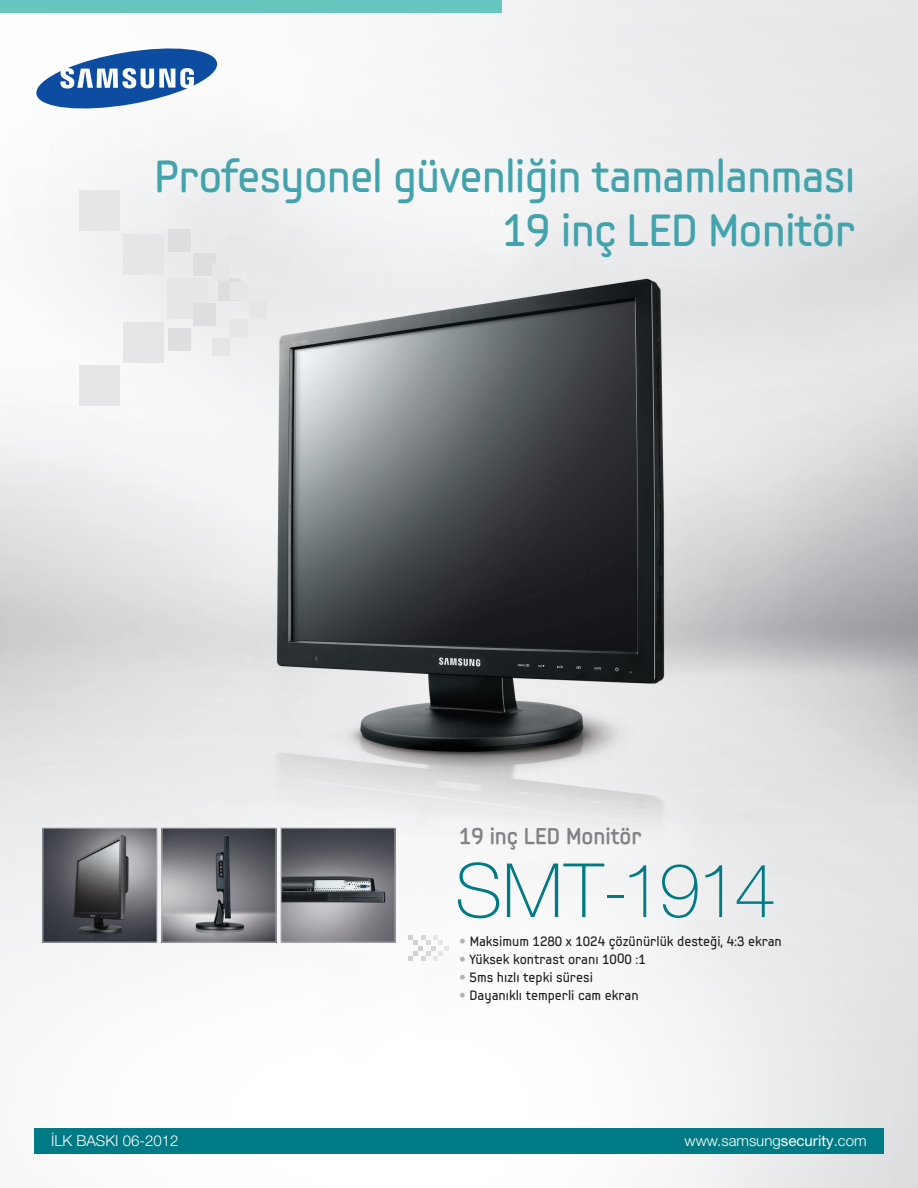
<style>
.page{position:relative;width:918px;height:1188px;background:#fff}
.page>*{position:absolute;margin:0;border:0;box-sizing:border-box;transform-origin:0 0}
.t1{font:75px "Helvetica Neue Thin si";letter-spacing:-.04em;color:#007b85}
.t2{font:45px/54px "Samsung Imagination Modern";letter-spacing:-.02em;color:#43a3ad;text-align:right}
.t3{font:700 22.5px "Samsung Imagination Modern";color:#808285}
.t4{font:15px "Helvetica Neue Light si";color:#fff}
.t5{font:13.5px "Samsung Imagination Modern";color:#231f20}
.s1{font-family:"Helvetica Neue Light si";color:#b2b3b7}
.s2{font-family:"Helvetica Neue Roman si"}
</style>
<div class="page">
<img style="left:0;top:0;width:918px;height:1188px">
<div style="left:34px;top:1128px;width:850px;height:26px;background:#007b85"></div>
<div style="left:0;top:0;width:502px;height:13px;background:#67c7be"></div>
<svg style="left:35px;top:44px;width:183px;height:69px"></svg>
<div style="left:79px;top:190px;width:41px;height:41px;background:#e5e6e8"></div>
<div style="left:123px;top:234px;width:41px;height:41px;background:#e5e6e8"></div>
<div style="left:167px;top:278px;width:41px;height:41px;background:#e5e6e8"></div>
<div style="left:123px;top:322px;width:41px;height:40px;background:#e5e6e8"></div>
<div style="left:79px;top:366px;width:41px;height:40px;background:#e5e6e8"></div>
<div style="left:168px;top:229px;width:23px;height:23px;background:#dddee0"></div>
<div style="left:193px;top:254px;width:23px;height:22px;background:#dddee0"></div>
<div style="left:218px;top:278px;width:23px;height:23px;background:#dddee0"></div>
<div style="left:193px;top:303px;width:23px;height:23px;background:#dddee0"></div>
<div style="left:168px;top:328px;width:23px;height:23px;background:#dddee0"></div>
<div style="left:212px;top:264px;width:17px;height:17px;background:#e5e6e8"></div>
<div style="left:231px;top:282px;width:17px;height:18px;background:#e5e6e8"></div>
<div style="left:249px;top:301px;width:17px;height:17px;background:#e5e6e8"></div>
<div style="left:231px;top:319px;width:17px;height:18px;background:#e5e6e8"></div>
<div style="left:212px;top:338px;width:17px;height:17px;background:#e5e6e8"></div>
<svg style="left:408px;top:936px;width:40px;height:24px"></svg>
<img style="left:45px;top:830px;width:110px;height:111px">
<div style="left:43px;top:828px;width:114px;height:115px;border:1px solid #b2b3b7"></div>
<img style="left:164px;top:830px;width:110px;height:111px">
<div style="left:162px;top:828px;width:114px;height:115px;border:1px solid #b2b3b7"></div>
<img style="left:283px;top:830px;width:110px;height:111px">
<div style="left:281px;top:828px;width:114px;height:115px;border:1px solid #b2b3b7"></div>
<h2 class="t2" style="left:154px;top:149px;width:703px">Profesyonel güvenliğin tamamlanması<br>19 inç LED Monitör</h2>
<h3 class="t3" style="left:459px;top:822px;width:184px">19 inç LED Monitör</h3>
<h1 class="t1" style="left:455px;top:848px;width:323px">SMT-1914</h1>
<p class="t5" style="left:459px;top:933px;width:324px"><span class="s1">•</span> Maksimum 1280 x 1024 çözünürlük desteği, 4:3 ekran</p>
<p class="t5" style="left:459px;top:951px;width:188px"><span class="s1">•</span> Yüksek kontrast oranı 1000 :1</p>
<p class="t5" style="left:459px;top:969px;width:135px"><span class="s1">•</span> 5ms hızlı tepki süresi</p>
<p class="t5" style="left:459px;top:987px;width:181px"><span class="s1">•</span> Dayanıklı temperli cam ekran</p>
<p class="t4" style="left:51px;top:1131px;width:129px">İLK BASKI 06-2012</p>
<p class="t4" style="left:685px;top:1131px;width:183px">www.samsung<span class="s2">security</span>.com</p>
</div>
